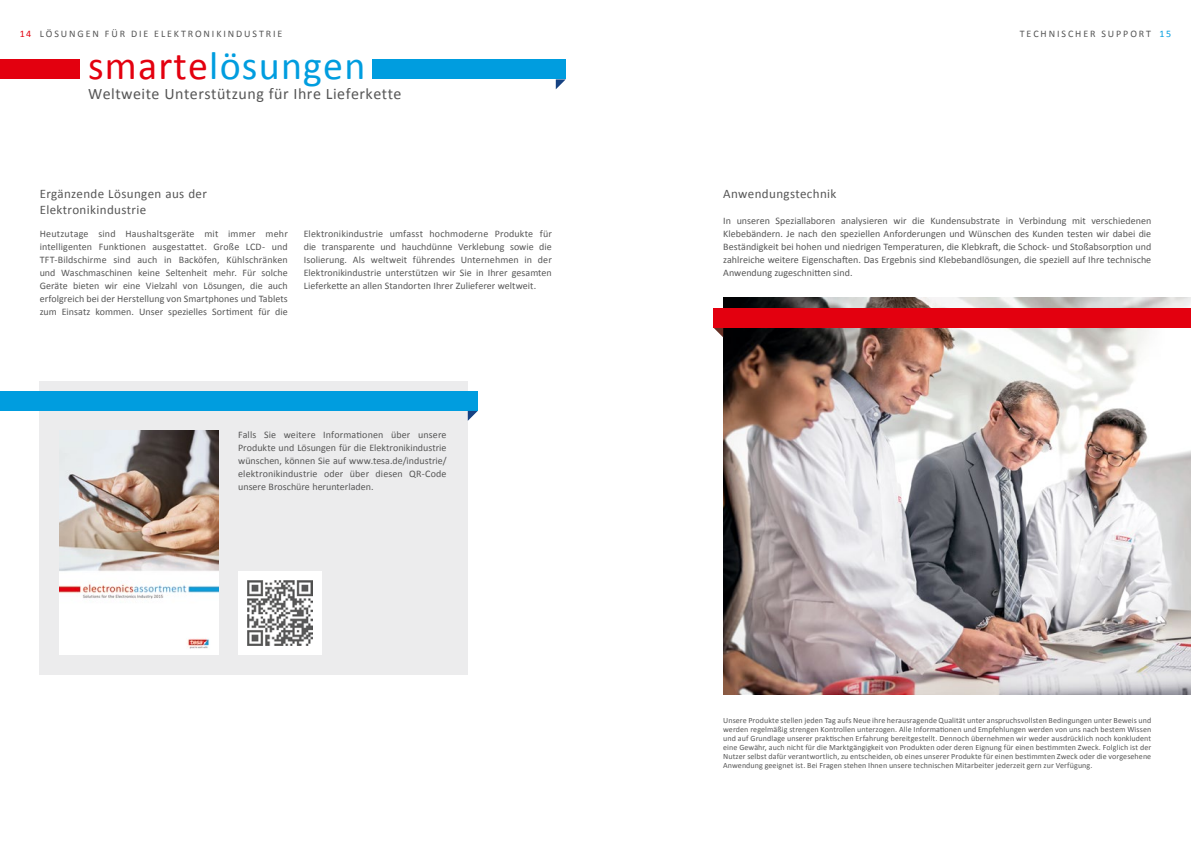
<style>
.page{position:relative;width:1191px;height:842px;background:#fff}
.page>*{position:absolute;margin:0;border:0;box-sizing:border-box;transform-origin:0 0}
.t1{font:40px "Calibri";letter-spacing:.03em;color:#009ddf}
.t2{font:16px "Calibri";letter-spacing:.03em;color:#565656}
.t3{font:13px/16px "Calibri";letter-spacing:.03em;color:#565656}
.t4{font:10px/13px "Calibri";letter-spacing:.005em;color:#565656;text-align:justify}
.t5{font:10px "Calibri";letter-spacing:.19em;color:#565656}
.t6{font:10px "Calibri";color:#009ddf}
.t7{font:8px/9px "Calibri";letter-spacing:.01em;color:#565656;text-align:justify}
.s1{color:#e3000f}
</style>
<div class="page">
<img style="left:723px;top:298px;width:468px;height:396px">
<svg style="left:556px;top:79px;width:10px;height:10px"></svg>
<div style="left:372px;top:60px;width:194px;height:19px;background:#009ddf"></div>
<svg style="left:713px;top:327px;width:10px;height:10px"></svg>
<div style="left:713px;top:308px;width:478px;height:19px;background:#e3000f"></div>
<div style="left:0;top:60px;width:79px;height:19px;background:#e3000f"></div>
<div style="left:40px;top:381px;width:428px;height:294px;background:#ececed"></div>
<div style="left:0;top:391px;width:478px;height:20px;background:#009ddf"></div>
<svg style="left:468px;top:411px;width:10px;height:10px"></svg>
<img style="left:60px;top:431px;width:158px;height:224px">
<div style="left:238px;top:571px;width:84px;height:84px;background:#fff"></div>
<img style="left:247px;top:580px;width:66px;height:65px">
<p class="t5" style="left:20px;top:28px;width:264px"><span class="s1">14</span> LÖSUNGEN FÜR DIE ELEKTRONIKINDUSTRIE</p>
<p class="t6" style="left:1159px;top:28px;width:13px">15</p>
<p class="t5" style="left:1020px;top:28px;width:133px">TECHNISCHER SUPPORT</p>
<h1 class="t1" style="left:88px;top:41px;width:279px"><span class="s1">smarte</span>lösungen</h1>
<h2 class="t2" style="left:88px;top:84px;width:315px">Weltweite Unterstützung für Ihre Lieferkette</h2>
<h3 class="t3" style="left:40px;top:186px;width:169px">Ergänzende Lösungen aus der<br>Elektronikindustrie</h3>
<p class="t4" style="left:40px;top:227px;width:250px">Heutzutage sind Haushaltsgeräte mit immer mehr intelligenten Funktionen ausgestattet. Große LCD- und TFT-Bildschirme sind auch in Backöfen, Kühlschränken und Waschmaschinen keine Seltenheit mehr. Für solche Geräte bieten wir eine Vielzahl von Lösungen, die auch erfolgreich bei der Herstellung von Smartphones und Tablets zum Einsatz kommen. Unser spezielles Sortiment für die</p>
<p class="t4" style="left:304px;top:227px;width:250px">Elektronikindustrie umfasst hochmoderne Produkte für die transparente und hauchdünne Verklebung sowie die Isolierung. Als weltweit führendes Unternehmen in der Elektronikindustrie unterstützen wir Sie in Ihrer gesamten Lieferkette an allen Standorten Ihrer Zulieferer weltweit.</p>
<p class="t4" style="left:238px;top:428px;width:210px">Falls Sie weitere Informationen über unsere Produkte und Lösungen für die Elektronikindustrie wünschen, können Sie auf www.tesa.de/industrie/ elektronikindustrie oder über diesen QR-Code unsere Broschüre herunterladen.</p>
<h3 class="t3" style="left:723px;top:186px;width:115px">Anwendungstechnik</h3>
<p class="t4" style="left:723px;top:214px;width:429px">In unseren Speziallaboren analysieren wir die Kundensubstrate in Verbindung mit verschiedenen Klebebändern. Je nach den speziellen Anforderungen und Wünschen des Kunden testen wir dabei die Beständigkeit bei hohen und niedrigen Temperaturen, die Klebkraft, die Schock- und Stoßabsorption und zahlreiche weitere Eigenschaften. Das Ergebnis sind Klebebandlösungen, die speziell auf Ihre technische Anwendung zugeschnitten sind.</p>
<p class="t7" style="left:723px;top:715px;width:429px">Unsere Produkte stellen jeden Tag aufs Neue ihre herausragende Qualität unter anspruchsvollsten Bedingungen unter Beweis und werden regelmäßig strengen Kontrollen unterzogen. Alle Informationen und Empfehlungen werden von uns nach bestem Wissen und auf Grundlage unserer praktischen Erfahrung bereitgestellt. Dennoch übernehmen wir weder ausdrücklich noch konkludent eine Gewähr, auch nicht für die Marktgängigkeit von Produkten oder deren Eignung für einen bestimmten Zweck. Folglich ist der Nutzer selbst dafür verantwortlich, zu entscheiden, ob eines unserer Produkte für einen bestimmten Zweck oder die vorgesehene Anwendung geeignet ist. Bei Fragen stehen Ihnen unsere technischen Mitarbeiter jederzeit gern zur Verfügung.</p>
</div>
